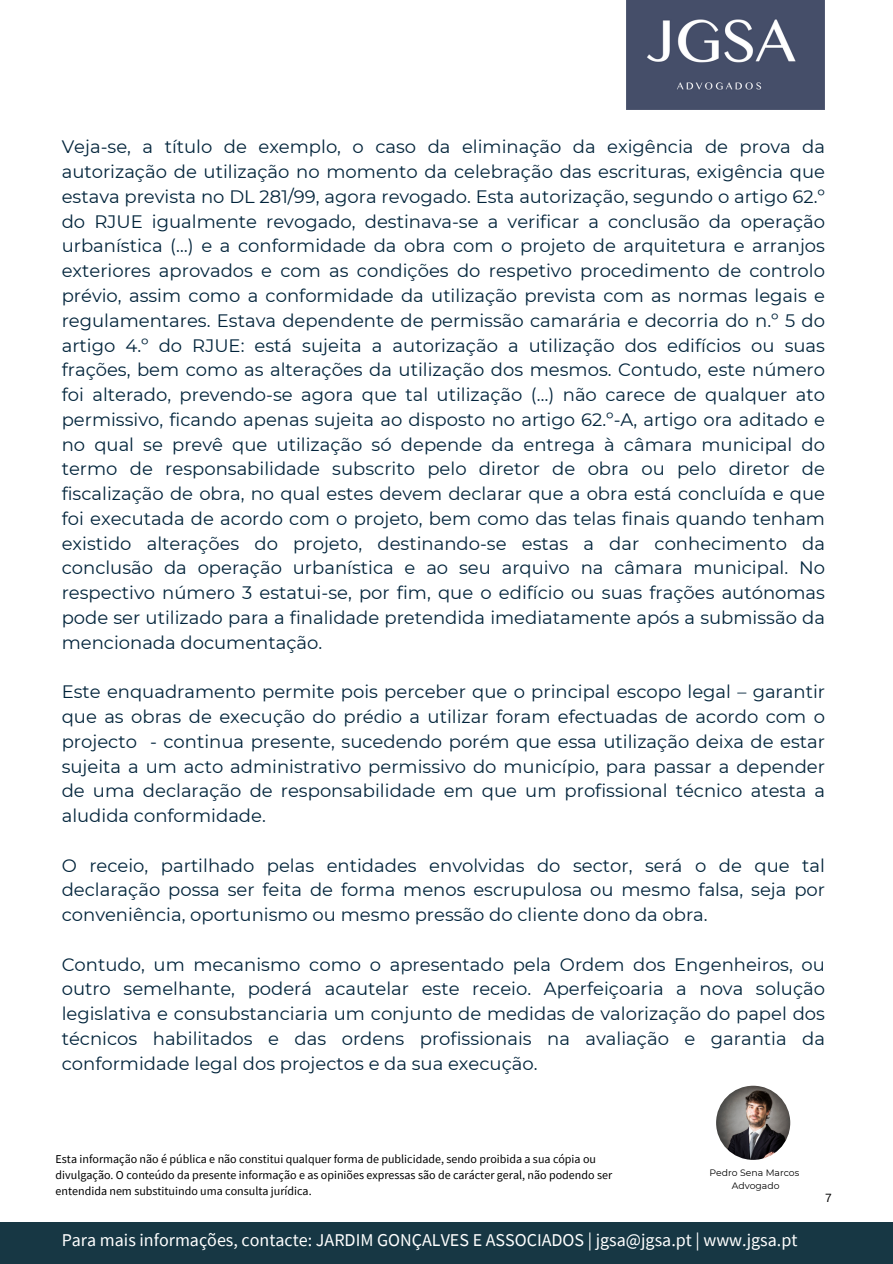
<style>
.page{position:relative;width:893px;height:1264px;background:#fff}
.page>*{position:absolute;margin:0;border:0;box-sizing:border-box;transform-origin:0 0}
.t1{font:18px/24.8px "Montserrat";color:#02243b;text-align:justify}
.t2{font:18px "Source Sans Pro";color:#fff}
.t3{font:12px/16px "Source Sans Pro";color:#000}
.t4{font:12px "Arimo";color:#000}
.t5{font:9.3px "Montserrat";color:#000}
</style>
<div class="page">
<div style="left:0;top:1221px;width:892px;height:42px;background:#173744"></div>
<img style="left:626px;top:0;width:198px;height:109px">
<img style="left:716px;top:1085px;width:74px;height:74px;border-radius:50%">
<h1 class="t1" style="left:62px;top:135px;width:764px">Veja-se, a título de exemplo, o caso da eliminação da exigência de prova da autorização de utilização no momento da celebração das escrituras, exigência que estava prevista no DL 281/99, agora revogado. Esta autorização, segundo o artigo 62.º do RJUE igualmente revogado, destinava-se a verificar a conclusão da operação urbanística (…) e a conformidade da obra com o projeto de arquitetura e arranjos exteriores aprovados e com as condições do respetivo procedimento de controlo prévio, assim como a conformidade da utilização prevista com as normas legais e regulamentares. Estava dependente de permissão camarária e decorria do n.º 5 do artigo 4.º do RJUE: está sujeita a autorização a utilização dos edifícios ou suas frações, bem como as alterações da utilização dos mesmos. Contudo, este número foi alterado, prevendo-se agora que tal utilização (…) não carece de qualquer ato permissivo, ficando apenas sujeita ao disposto no artigo 62.º-A, artigo ora aditado e no qual se prevê que utilização só depende da entrega à câmara municipal do termo de responsabilidade subscrito pelo diretor de obra ou pelo diretor de fiscalização de obra, no qual estes devem declarar que a obra está concluída e que foi executada de acordo com o projeto, bem como das telas finais quando tenham existido alterações do projeto, destinando-se estas a dar conhecimento da conclusão da operação urbanística e ao seu arquivo na câmara municipal. No respectivo número 3 estatui-se, por fim, que o edifício ou suas frações autónomas pode ser utilizado para a finalidade pretendida imediatamente após a submissão da mencionada documentação.</h1>
<h1 class="t1" style="left:62px;top:679px;width:764px">Este enquadramento permite pois perceber que o principal escopo legal – garantir que as obras de execução do prédio a utilizar foram efectuadas de acordo com o projecto - continua presente, sucedendo porém que essa utilização deixa de estar sujeita a um acto administrativo permissivo do município, para passar a depender de uma declaração de responsabilidade em que um profissional técnico atesta a aludida conformidade.</h1>
<h1 class="t1" style="left:62px;top:852px;width:764px">O receio, partilhado pelas entidades envolvidas do sector, será o de que tal declaração possa ser feita de forma menos escrupulosa ou mesmo falsa, seja por conveniência, oportunismo ou mesmo pressão do cliente dono da obra.</h1>
<h1 class="t1" style="left:62px;top:951px;width:764px">Contudo, um mecanismo como o apresentado pela Ordem dos Engenheiros, ou outro semelhante, poderá acautelar este receio. Aperfeiçoaria a nova solução legislativa e consubstanciaria um conjunto de medidas de valorização do papel dos técnicos habilitados e das ordens profissionais na avaliação e garantia da conformidade legal dos projectos e da sua execução.</h1>
<h1 class="t3" style="left:56px;top:1150px;width:558px">Esta informação não é pública e não constitui qualquer forma de publicidade, sendo proibida a sua cópia ou divulgação. O conteúdo da presente informação e as opiniões expressas são de carácter geral, não podendo ser entendida nem substituindo uma consulta jurídica.</h1>
<p class="t5" style="left:709px;top:1167px;width:91px">Pedro Sena Marcos</p>
<p class="t5" style="left:731px;top:1179px;width:49px">Advogado</p>
<p class="t2" style="left:62px;top:1228px;width:737px">Para mais informações, contacte: JARDIM GONÇALVES E ASSOCIADOS | jgsa@jgsa.pt | www.jgsa.pt</p>
<h2 class="t4" style="left:825px;top:1191px;width:8px">7</h2>
</div>
